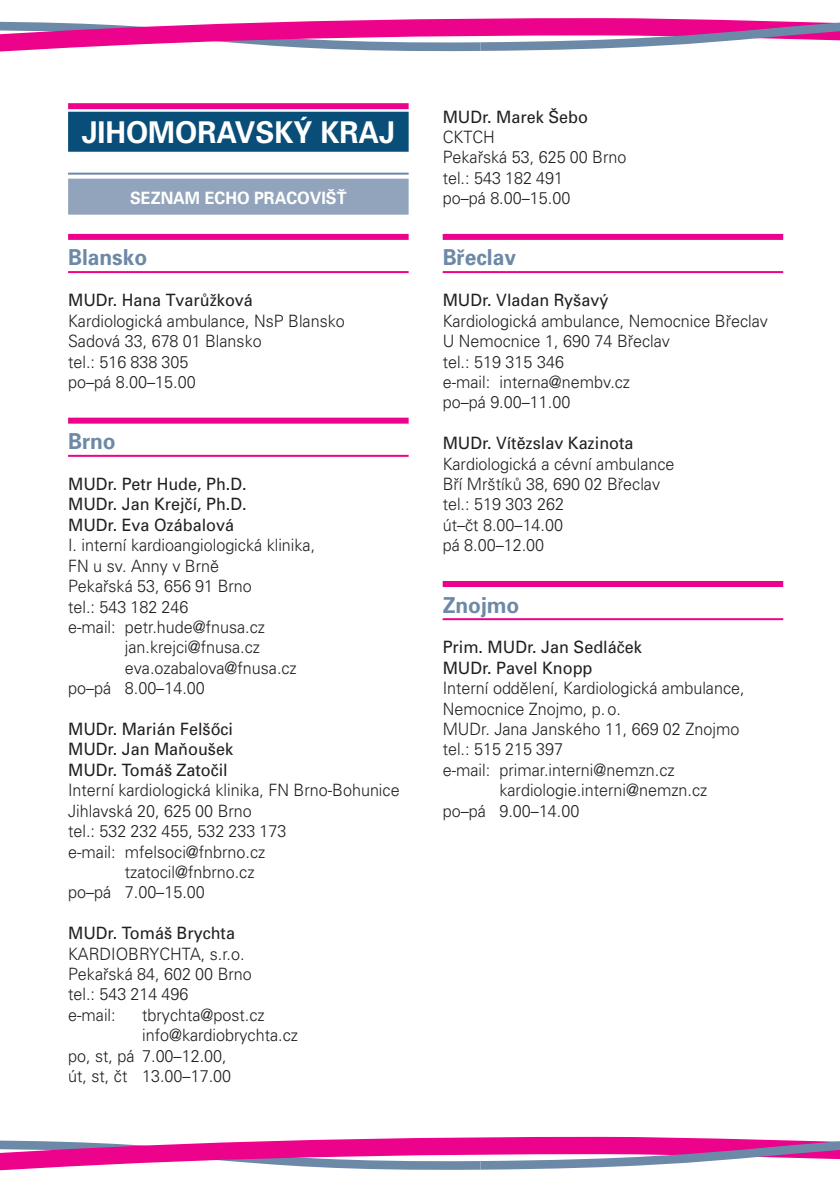
<style>
.page{position:relative;width:840px;height:1191px;background:#fff}
.page>*{position:absolute;margin:0;border:0;box-sizing:border-box;transform-origin:0 0}
.t1{font:700 30px "Univers CE";color:#fff;scale:.95 1}
.t2{font:700 22px "Univers CE";color:#6d89a8;scale:.95 1}
.t3{font:300 17px/20.4px "Univers CE";color:#231f20;scale:.95 1}
.t4{font:17px/20.4px "Univers CE";color:#231f20;text-align:justify;scale:.95 1}
.t5{font:700 17px "Univers CE";color:#fff;scale:.95 1}
</style>
<div class="page">
<svg style="left:0;top:18px;width:839px;height:34px"></svg>
<svg style="left:0;top:1136px;width:839px;height:35px"></svg>
<div style="left:68px;top:103px;width:340px;height:6px;background:#ed028c"></div>
<div style="left:68px;top:112px;width:340px;height:40px;background:#084e78"></div>
<hr style="left:68px;top:173px;width:340px;height:2px;background:#6d89a8">
<div style="left:68px;top:179px;width:340px;height:36px;background:#92a4bc"></div>
<div style="left:68px;top:234px;width:340px;height:6px;background:#ed028c"></div>
<hr style="left:68px;top:271px;width:340px;height:2px;background:#ed028c">
<div style="left:68px;top:417px;width:340px;height:6px;background:#ed028c"></div>
<hr style="left:68px;top:455px;width:340px;height:2px;background:#ed028c">
<div style="left:442px;top:234px;width:340px;height:6px;background:#ed028c"></div>
<hr style="left:442px;top:271px;width:340px;height:2px;background:#ed028c">
<div style="left:442px;top:581px;width:340px;height:6px;background:#ed028c"></div>
<hr style="left:442px;top:618px;width:340px;height:2px;background:#ed028c">
<h1 class="t1" style="left:82px;top:115px;width:331px">JIHOMORAVSKÝ KRAJ</h1>
<p class="t5" style="left:130px;top:189px;width:229px">SEZNAM ECHO PRACOVIŠŤ</p>
<p class="t2" style="left:68px;top:245px;width:85px">Blansko</p>
<p class="t4" style="left:68px;top:290px;width:196px">MUDr. Hana Tvarůžková</p>
<p class="t3" style="left:68px;top:311px;width:292px">Kardiologická ambulance, NsP Blansko<br>Sadová 33, 678 01 Blansko<br>tel.: 516 838 305<br>po–pá 8.00–15.00</p>
<p class="t2" style="left:68px;top:429px;width:52px">Brno</p>
<p class="t4" style="left:68px;top:474px;width:189px">MUDr. Petr Hude, Ph.D.<br>MUDr. Jan Krejčí, Ph.D.<br>MUDr. Eva Ozábalová</p>
<p class="t3" style="left:68px;top:535px;width:261px">I. interní kardioangiologická klinika,</p>
<p class="t3" style="left:68px;top:556px;width:160px">FN u sv. Anny v Brně</p>
<p class="t3" style="left:68px;top:576px;width:195px">Pekařská 53, 656 91 Brno</p>
<p class="t3" style="left:68px;top:596px;width:128px">tel.: 543 182 246</p>
<p class="t3" style="left:68px;top:617px;width:209px">e‑mail: petr.hude@fnusa.cz</p>
<p class="t3" style="left:125px;top:637px;width:144px">jan.krejci@fnusa.cz</p>
<p class="t3" style="left:125px;top:658px;width:182px">eva.ozabalova@fnusa.cz</p>
<p class="t3" style="left:68px;top:678px;width:145px">po–pá 8.00–14.00</p>
<p class="t4" style="left:68px;top:719px;width:175px">MUDr. Marián Felšőci MUDr. Jan Maňoušek MUDr. Tomáš Zatočil</p>
<p class="t3" style="left:68px;top:780px;width:350px">Interní kardiologická klinika, FN Brno‑Bohunice</p>
<p class="t3" style="left:68px;top:801px;width:195px">Jihlavská 20, 625 00 Brno</p>
<p class="t3" style="left:68px;top:821px;width:231px">tel.: 532 232 455, 532 233 173</p>
<p class="t3" style="left:68px;top:841px;width:209px">e‑mail: mfelsoci@fnbrno.cz</p>
<p class="t3" style="left:125px;top:862px;width:138px">tzatocil@fnbrno.cz</p>
<p class="t3" style="left:68px;top:882px;width:145px">po–pá 7.00–15.00</p>
<p class="t4" style="left:68px;top:923px;width:177px">MUDr. Tomáš Brychta</p>
<p class="t3" style="left:68px;top:943px;width:195px">KARDIOBRYCHTA, s.r.o.<br>Pekařská 84, 602 00 Brno tel.: 543 214 496<br>e‑mail:</p>
<p class="t3" style="left:142px;top:1005px;width:130px">tbrychta@post.cz</p>
<p class="t3" style="left:142px;top:1025px;width:165px">info@kardiobrychta.cz</p>
<p class="t3" style="left:68px;top:1045px;width:168px">po, st, pá 7.00–12.00,</p>
<p class="t3" style="left:68px;top:1066px;width:173px">út, st, čt 13.00–17.00</p>
<p class="t4" style="left:442px;top:107px;width:154px">MUDr. Marek Šebo</p>
<p class="t3" style="left:442px;top:127px;width:195px">CKTCH<br>Pekařská 53, 625 00 Brno tel.: 543 182 491<br>po–pá 8.00–15.00</p>
<p class="t2" style="left:442px;top:245px;width:79px">Břeclav</p>
<p class="t4" style="left:442px;top:290px;width:176px">MUDr. Vladan Ryšavý</p>
<p class="t3" style="left:442px;top:311px;width:343px">Kardiologická ambulance, Nemocnice Břeclav<br>U Nemocnice 1, 690 74 Břeclav<br>tel.: 519 315 346<br>e-mail: interna@nembv.cz<br>po–pá 9.00–11.00</p>
<p class="t4" style="left:442px;top:433px;width:202px">MUDr. Vítězslav Kazinota</p>
<p class="t3" style="left:442px;top:454px;width:245px">Kardiologická a cévní ambulance<br>Bří Mrštíků 38, 690 02 Břeclav tel.: 519 303 262<br>út–čt 8.00–14.00<br>pá 8.00–12.00</p>
<p class="t2" style="left:442px;top:592px;width:82px">Znojmo</p>
<p class="t4" style="left:442px;top:637px;width:211px">Prim. MUDr. Jan Sedláček<br>MUDr. Pavel Knopp</p>
<p class="t3" style="left:442px;top:678px;width:319px">Interní oddělení, Kardiologická ambulance,</p>
<p class="t3" style="left:442px;top:698px;width:189px">Nemocnice Znojmo, p.o.</p>
<p class="t3" style="left:442px;top:719px;width:313px">MUDr. Jana Janského 11, 669 02 Znojmo</p>
<p class="t3" style="left:442px;top:739px;width:128px">tel.: 515 215 397</p>
<p class="t3" style="left:442px;top:760px;width:245px">e‑mail: primar.interni@nemzn.cz</p>
<p class="t3" style="left:499px;top:780px;width:220px">kardiologie.interni@nemzn.cz</p>
<p class="t3" style="left:442px;top:801px;width:145px">po–pá 9.00–14.00</p>
</div>
